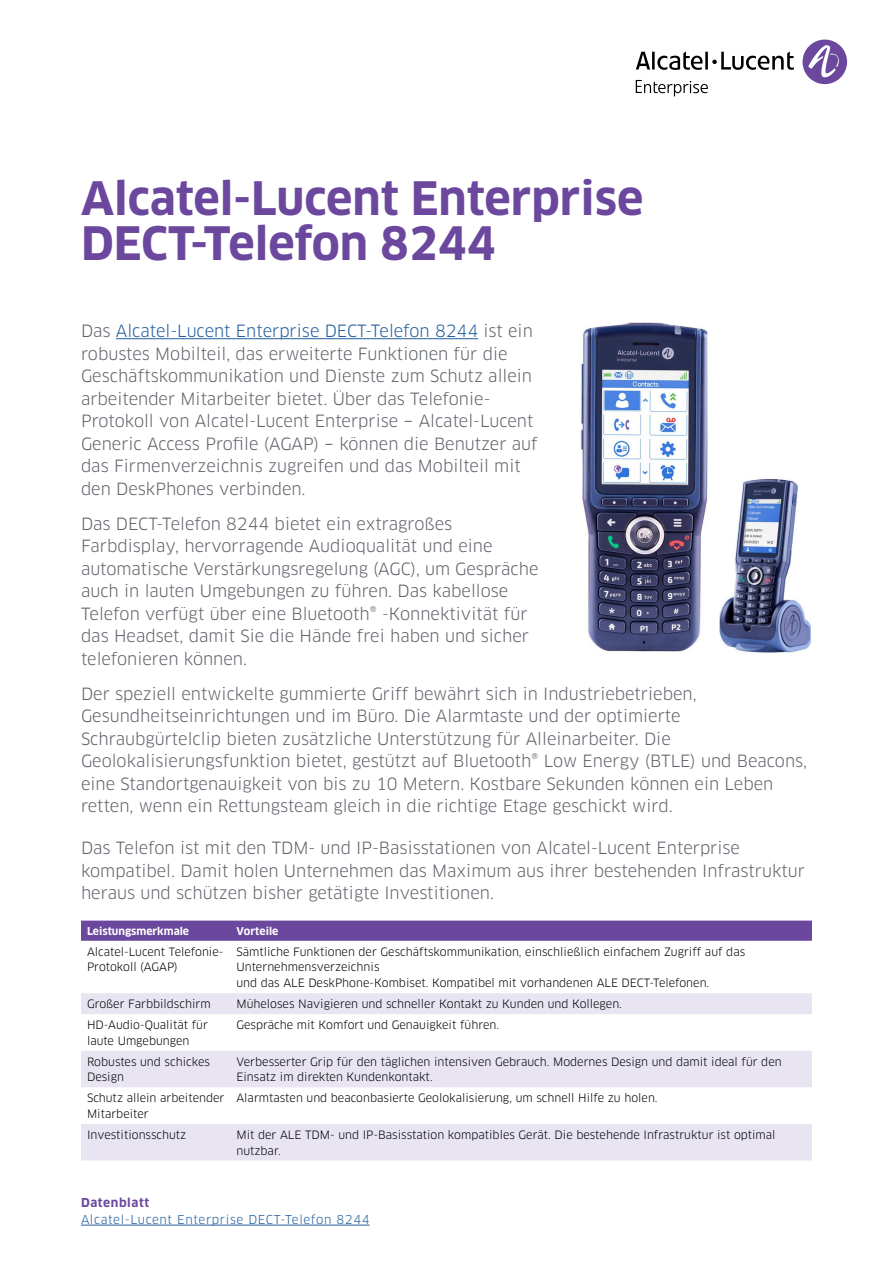
<style>
.page{position:relative;width:893px;height:1263px;background:#fff}
.page>*{position:absolute;margin:0;border:0;box-sizing:border-box;transform-origin:0 0}
.t1{font:700 45px/45px "Clan OT";color:#6b489d}
.t2{font:16.5px/22.5px "Clan OT";color:#5f636a}
.t3{font:12px "Clan OT";letter-spacing:.05em;color:#215e9e}
.t4{font:700 12px "Clan OT";letter-spacing:.05em;color:#6b489d}
.t5{font:11.25px/15.8px "Clan OT";color:#000}
.t6{font:700 10.5px "Clan OT";color:#fff}
.s1{color:#215e9e}
</style>
<div class="page">
<hr style="left:81px;top:1225px;width:289px;height:1px;background:#215e9e">
<div style="left:802px;top:40px;width:45px;height:44px;background:#6b489d;border-radius:50%"></div>
<svg style="left:808px;top:45px;width:34px;height:33px"></svg>
<svg style="left:636px;top:51px;width:158px;height:19px"></svg>
<svg style="left:636px;top:80px;width:72px;height:16px"></svg>
<hr style="left:116px;top:338px;width:362px;height:1px;background:#215e9e">
<img style="left:580px;top:323px;width:230px;height:330px">
<svg style="left:81px;top:920px;width:731px;height:21px;background:#704fa0"></svg>
<svg style="left:81px;top:993px;width:731px;height:167px;fill:#e8e4f2"></svg>
<h1 class="t1" style="left:81px;top:177px;width:564px">Alcatel-Lucent Enterprise<br>DECT-Telefon 8244</h1>
<p class="t2" style="left:81px;top:320px;width:458px">Das <span class="s1">Alcatel-Lucent Enterprise DECT-Telefon 8244</span> ist ein robustes Mobilteil, das erweiterte Funktionen für die Geschäftskommunikation und Dienste zum Schutz allein arbeitender Mitarbeiter bietet. Über das Telefonie-Protokoll von Alcatel-Lucent Enterprise − Alcatel-Lucent Generic Access Profile (AGAP) − können die Benutzer auf das Firmenverzeichnis zugreifen und das Mobilteil mit den DeskPhones verbinden.</p>
<p class="t2" style="left:81px;top:513px;width:459px">Das DECT-Telefon 8244 bietet ein extragroßes Farbdisplay, hervorragende Audioqualität und eine automatische Verstärkungsregelung (AGC), um Gespräche auch in lauten Umgebungen zu führen. Das kabellose Telefon verfügt über eine Bluetooth® -Konnektivität für das Headset, damit Sie die Hände frei haben und sicher telefonieren können.</p>
<p class="t2" style="left:81px;top:682px;width:728px">Der speziell entwickelte gummierte Griff bewährt sich in Industriebetrieben, Gesundheitseinrichtungen und im Büro. Die Alarmtaste und der optimierte Schraubgürtelclip bieten zusätzliche Unterstützung für Alleinarbeiter. Die Geolokalisierungsfunktion bietet, gestützt auf Bluetooth® Low Energy (BTLE) und Beacons, eine Standortgenauigkeit von bis zu 10 Metern. Kostbare Sekunden können ein Leben retten, wenn ein Rettungsteam gleich in die richtige Etage geschickt wird.</p>
<p class="t2" style="left:81px;top:837px;width:726px">Das Telefon ist mit den TDM- und IP-Basisstationen von Alcatel-Lucent Enterprise kompatibel. Damit holen Unternehmen das Maximum aus ihrer bestehenden Infrastruktur heraus und schützen bisher getätigte Investitionen.</p>
<p class="t6" style="left:87px;top:925px;width:104px">Leistungsmerkmale</p>
<p class="t6" style="left:236px;top:925px;width:43px">Vorteile</p>
<p class="t5" style="left:87px;top:944px;width:138px">Alcatel-Lucent Telefonie-<br>Protokoll (AGAP)</p>
<p class="t5" style="left:236px;top:944px;width:510px">Sämtliche Funktionen der Geschäftskommunikation, einschließlich einfachem Zugriff auf das<br>Unternehmensverzeichnis<br>und das ALE DeskPhone-Kombiset. Kompatibel mit vorhandenen ALE DECT-Telefonen.</p>
<p class="t5" style="left:87px;top:996px;width:125px">Großer Farbbildschirm</p>
<p class="t5" style="left:236px;top:996px;width:387px">Müheloses Navigieren und schneller Kontakt zu Kunden und Kollegen.</p>
<p class="t5" style="left:87px;top:1017px;width:122px">HD-Audio-Qualität für laute Umgebungen</p>
<p class="t5" style="left:236px;top:1017px;width:264px">Gespräche mit Komfort und Genauigkeit führen.</p>
<p class="t5" style="left:87px;top:1053px;width:125px">Robustes und schickes<br>Design</p>
<p class="t5" style="left:236px;top:1053px;width:547px">Verbesserter Grip für den täglichen intensiven Gebrauch. Modernes Design und damit ideal für den<br>Einsatz im direkten Kundenkontakt.</p>
<p class="t5" style="left:87px;top:1090px;width:139px">Schutz allein arbeitender<br>Mitarbeiter</p>
<p class="t5" style="left:236px;top:1090px;width:423px">Alarmtasten und beaconbasierte Geolokalisierung, um schnell Hilfe zu holen.</p>
<p class="t5" style="left:87px;top:1127px;width:101px">Investitionsschutz</p>
<p class="t5" style="left:236px;top:1127px;width:541px">Mit der ALE TDM- und IP-Basisstation kompatibles Gerät. Die bestehende Infrastruktur ist optimal nutzbar.</p>
<p class="t4" style="left:81px;top:1196px;width:70px">Datenblatt</p>
<p class="t3" style="left:81px;top:1212px;width:290px">Alcatel-Lucent Enterprise DECT-Telefon 8244</p>
</div>
